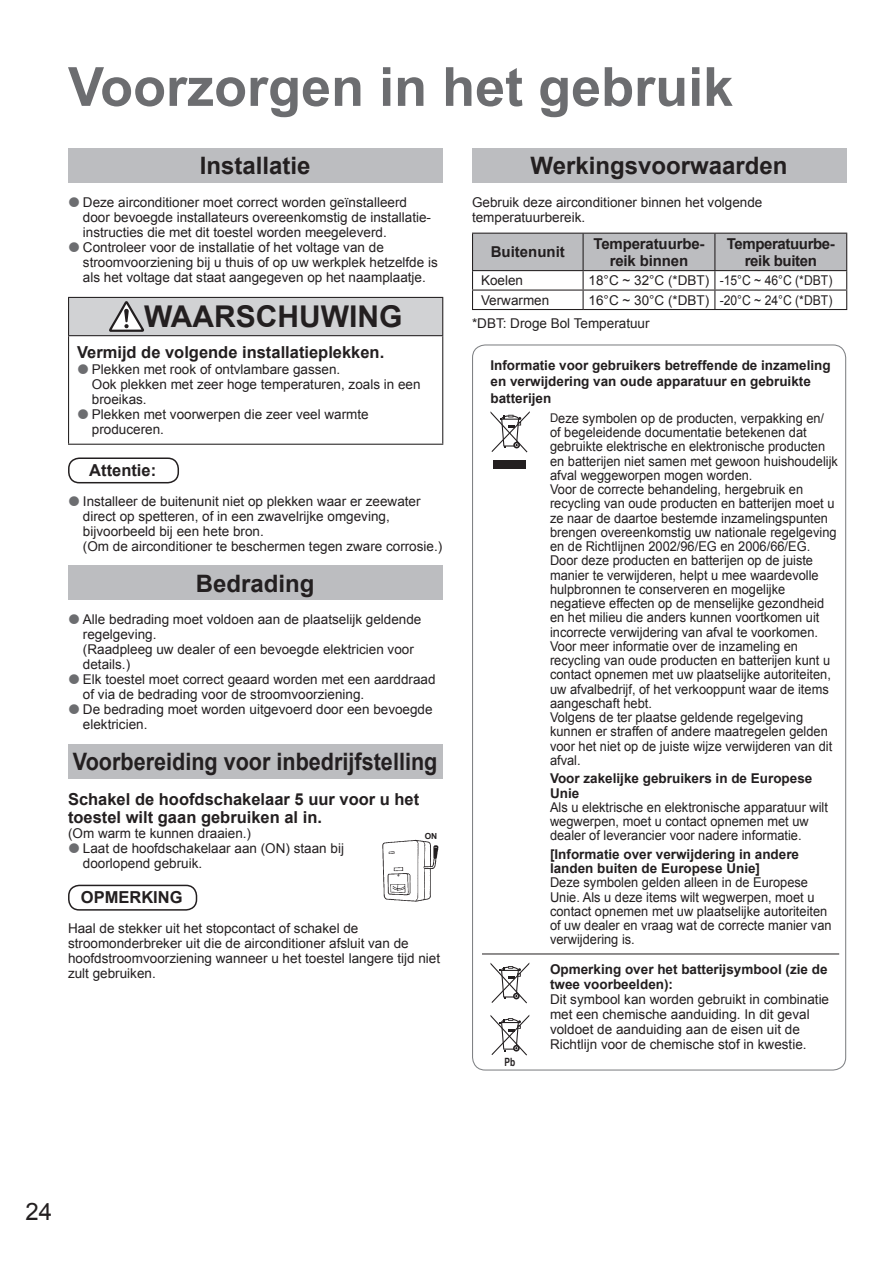
<style>
.page{position:relative;width:893px;height:1263px;background:#fff}
.page>*{position:absolute;margin:0;border:0;box-sizing:border-box;transform-origin:0 0}
.t1{font:700 54px "Arial";color:#6c6d70}
.t2{font:700 30px "Arial";color:#231f20}
.t3{font:700 24px "Arial";color:#231f20}
.t4{font:700 24px "Arial";color:#231f20;scale:.9 1}
.t5{font:24px "Arial";color:#231f20}
.t6{font:700 16.5px/18px "Arial";color:#231f20}
.t7{font:700 15px/16.5px "Arial";letter-spacing:-.01em;color:#231f20;text-align:center}
.t8{font:13.5px/15px "Arial";color:#231f20}
.t9{font:13.5px/14.2px "Arial";color:#231f20;scale:.95 1}
.t10{font:700 13.5px/16.5px "Arial";color:#231f20}
.t11{font:700 11.4px "Arial Narrow";color:#231f20;scale:.9 1}
.t12{font:700 8.4px "Arial";color:#231f20}
.s1{font-size:12px}
</style>
<div class="page">
<div style="left:68px;top:149px;width:374px;height:34px;background:#bcbdc0"></div>
<div style="left:69px;top:297px;width:374px;height:39px;background:#d1d2d4"></div>
<hr style="left:68px;top:297px;width:375px;height:1px;background:#231f20">
<hr style="left:68px;top:298px;width:1px;height:37px;background:#231f20">
<hr style="left:442px;top:298px;width:1px;height:37px;background:#231f20">
<hr style="left:68px;top:335px;width:375px;height:1px;background:#231f20">
<hr style="left:68px;top:336px;width:1px;height:108px;background:#231f20">
<hr style="left:442px;top:336px;width:1px;height:108px;background:#231f20">
<hr style="left:68px;top:444px;width:375px;height:1px;background:#231f20">
<svg style="left:109px;top:301px;width:35px;height:31px"></svg>
<div style="left:68px;top:457px;width:111px;height:26px;border:2px solid #231f20;border-radius:10px"></div>
<div style="left:68px;top:566px;width:374px;height:34px;background:#bcbdc0"></div>
<div style="left:68px;top:744px;width:374px;height:34px;background:#bcbdc0"></div>
<img style="left:382px;top:839px;width:57px;height:63px">
<div style="left:68px;top:885px;width:129px;height:26px;border:2px solid #231f20;border-radius:10px"></div>
<div style="left:472px;top:149px;width:374px;height:34px;background:#bcbdc0"></div>
<hr style="left:583px;top:309px;width:264px;height:1px;background:#231f20">
<svg style="left:472px;top:233px;width:375px;height:76px"></svg>
<hr style="left:472px;top:309px;width:111px;height:1px;background:#231f20">
<hr style="left:482px;top:953px;width:357px;height:1px;background:#231f20">
<svg style="left:490px;top:411px;width:40px;height:41px"></svg>
<div style="left:494px;top:460px;width:32px;height:8px;background:#231f20"></div>
<svg style="left:490px;top:962px;width:39px;height:41px"></svg>
<svg style="left:490px;top:1015px;width:39px;height:40px"></svg>
<h1 class="t1" style="left:68px;top:57px;width:667px">Voorzorgen in het gebruik</h1>
<h3 class="t3" style="left:200px;top:153px;width:112px">Installatie</h3>
<p class="t8" style="left:83px;top:195px;width:356px">Deze airconditioner moet correct worden geïnstalleerd<br>door bevoegde installateurs overeenkomstig de installatie&shy;instructies die met dit toestel worden meegeleverd.<br>Controleer voor de installatie of het voltage van de stroomvoorziening bij u thuis of op uw werkplek hetzelfde is als het voltage dat staat aangegeven op het naamplaatje.</p>
<h2 class="t2" style="left:144px;top:300px;width:260px">WAARSCHUWING</h2>
<p class="t6" style="left:77px;top:344px;width:309px">Vermijd de volgende installatieplekken.</p>
<p class="t8" style="left:92px;top:362px;width:330px">Plekken met rook of ontvlambare gassen.<br>Ook plekken met zeer hoge temperaturen, zoals in een broeikas.<br>Plekken met voorwerpen die zeer veel warmte produceren.</p>
<p class="t6" style="left:89px;top:461px;width:68px">Attentie:</p>
<p class="t8" style="left:83px;top:494px;width:361px">Installeer de buitenunit niet op plekken waar er zeewater direct op spetteren, of in een zwavelrijke omgeving, bijvoorbeeld bij een hete bron.<br>(Om de airconditioner te beschermen tegen zware corrosie.)</p>
<h3 class="t3" style="left:196px;top:570px;width:120px">Bedrading</h3>
<p class="t8" style="left:83px;top:612px;width:354px">Alle bedrading moet voldoen aan de plaatselijk geldende regelgeving.<br>(Raadpleeg uw dealer of een bevoegde elektricien voor details.)<br>Elk toestel moet correct geaard worden met een aarddraad of via de bedrading voor de stroomvoorziening.<br>De bedrading moet worden uitgevoerd door een bevoegde elektricien.</p>
<h3 class="t4" style="left:73px;top:748px;width:406px">Voorbereiding voor inbedrijfstelling</h3>
<p class="t6" style="left:68px;top:790px;width:353px">Schakel de hoofdschakelaar 5 uur voor u het toestel wilt gaan gebruiken al in.</p>
<p class="t8" style="left:83px;top:826px;width:263px;text-indent:-15px">(Om warm te kunnen draaien.)<br>Laat de hoofdschakelaar aan (ON) staan bij doorlopend gebruik.</p>
<p class="t12" style="left:425px;top:831px;width:14px">ON</p>
<p class="t6" style="left:81px;top:888px;width:103px">OPMERKING</p>
<p class="t8" style="left:68px;top:921px;width:374px">Haal de stekker uit het stopcontact of schakel de stroomonderbreker uit die de airconditioner afsluit van de hoofdstroomvoorziening wanneer u het toestel langere tijd niet zult gebruiken.</p>
<h3 class="t3" style="left:531px;top:153px;width:258px">Werkingsvoorwaarden</h3>
<p class="t8" style="left:472px;top:195px;width:292px">Gebruik deze airconditioner binnen het volgende temperatuurbereik.</p>
<p class="t7" style="left:491px;top:244px;width:76px">Buitenunit</p>
<p class="t7" style="left:593px;top:236px;width:113px">Temperatuurbe&shy;reik binnen</p>
<p class="t7" style="left:727px;top:236px;width:110px">Temperatuurbe&shy;reik buiten</p>
<p class="t8" style="left:481px;top:273px;width:44px">Koelen</p>
<p class="t8" style="left:589px;top:273px;width:245px">18°C ~ 32°C (*DBT) -15°C ~ 46°C (*DBT)</p>
<p class="t8" style="left:481px;top:292px;width:70px">Verwarmen</p>
<p class="t8" style="left:472px;top:288px;width:362px;line-height:23.4px;text-indent:117px">16°C ~ 30°C (*DBT) -20°C ~ 24°C (*DBT) *DBT: Droge Bol Temperatuur</p>
<p class="t10" style="left:490px;top:357px;width:342px">Informatie voor gebruikers betreffende de inzameling en verwijdering van oude apparatuur en gebruikte batterijen</p>
<p class="t9" style="left:550px;top:411px;width:305px"><span class="s1">D</span>eze symbolen op de producten, verpakking en/ of begeleidende documentatie betekenen dat gebruikte elektrische en elektronische producten en batterijen niet samen met gewoon huishoudelijk afval weggeworpen mogen worden.<br>Voor de correcte behandeling, hergebruik en recycling van oude producten en batterijen moet u ze naar de daartoe bestemde inzamelingspunten brengen overeenkomstig uw nationale regelgeving en de Richtlijnen 2002/96/EG en 2006/66/EG.<br>Door deze producten en batterijen op de juiste manier te verwijderen, helpt u mee waardevolle hulpbronnen te conserveren en mogelijke negatieve effecten op de menselijke gezondheid en het milieu die anders kunnen voortkomen uit incorrecte verwijdering van afval te voorkomen.<br>Voor meer informatie over de inzameling en recycling van oude producten en batterijen kunt u contact opnemen met uw plaatselijke autoriteiten, uw afvalbedrijf, of het verkooppunt waar de items aangeschaft hebt.<br>Volgens de ter plaatse geldende regelgeving kunnen er straffen of andere maatregelen gelden voor het niet op de juiste wijze verwijderen van dit afval.</p>
<p class="t10" style="left:550px;top:771px;width:264px;line-height:14.2px">Voor zakelijke gebruikers in de Europese<br>Unie</p>
<p class="t9" style="left:550px;top:800px;width:294px">Als u elektrische en elektronische apparatuur wilt wegwerpen, moet u contact opnemen met uw dealer of leverancier voor nadere informatie.</p>
<p class="t10" style="left:550px;top:847px;width:251px;line-height:14.2px">[Informatie over verwijdering in andere landen buiten de Europese Unie]</p>
<p class="t9" style="left:550px;top:875px;width:298px">Deze symbolen gelden alleen in de Europese Unie. Als u deze items wilt wegwerpen, moet u contact opnemen met uw plaatselijke autoriteiten of uw dealer en vraag wat de correcte manier van verwijdering is.</p>
<p class="t11" style="left:505px;top:1055px;width:13px">Pb</p>
<p class="t10" style="left:550px;top:962px;width:279px;line-height:15px">Opmerking over het batterijsymbool (zie de twee voorbeelden):</p>
<p class="t8" style="left:550px;top:992px;width:281px">Dit symbool kan worden gebruikt in combinatie met een chemische aanduiding. In dit geval voldoet de aanduiding aan de eisen uit de Richtlijn voor de chemische stof in kwestie.</p>
<h3 class="t5" style="left:26px;top:1198px;width:28px">24</h3>
</div>
